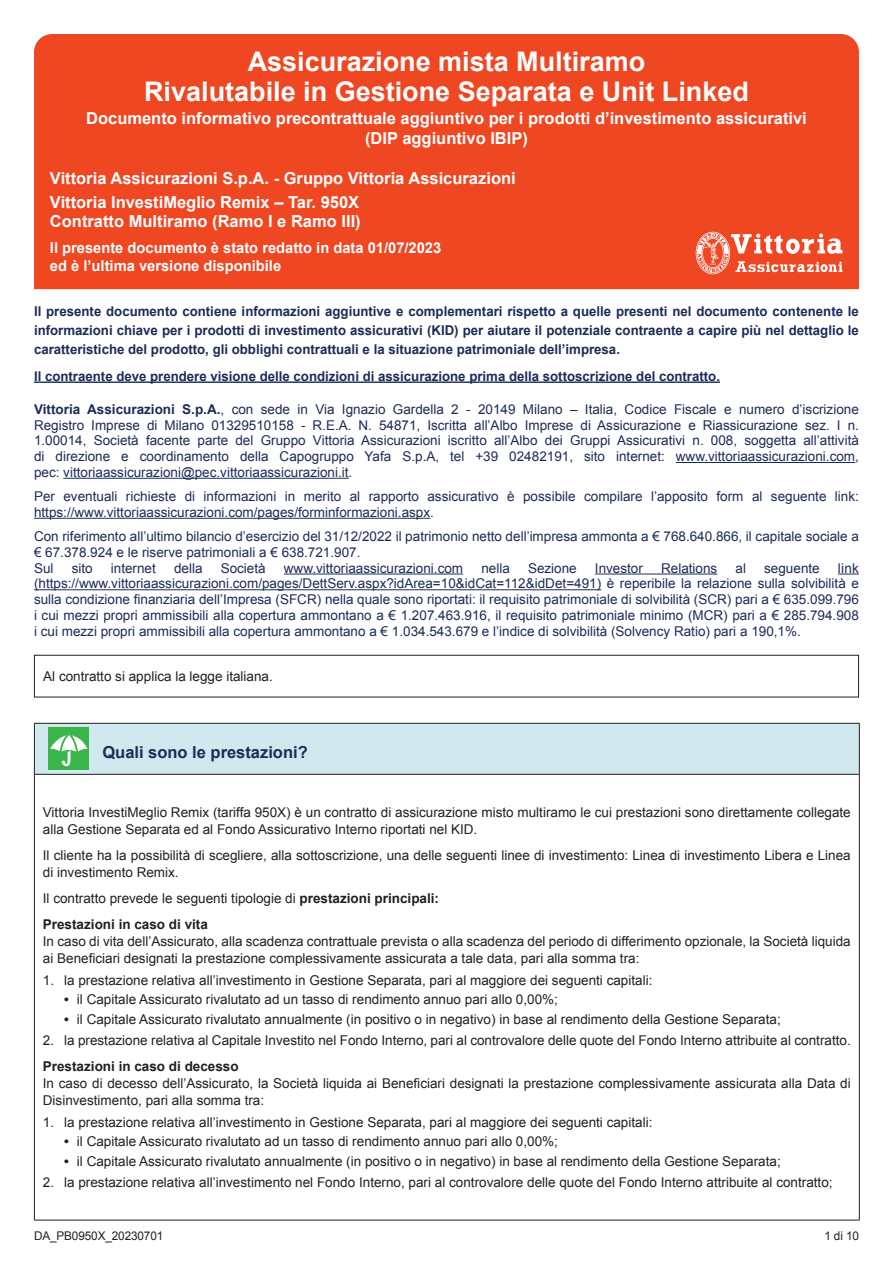
<style>
.page{position:relative;width:893px;height:1263px;background:#fff}
.page>*{position:absolute;margin:0;border:0;box-sizing:border-box;transform-origin:0 0}
.t1{font:700 27px/30px "Arial";color:#fff;text-align:center}
.t2{font:700 16.5px/19.5px "Arial";color:#fff;text-align:center}
.t3{font:700 16.5px "Arial";color:#1c2c59}
.t4{font:700 15px/18px "Arial";color:#fff}
.t5{font:13.5px/17.2px "Arial";color:#231f20}
.t6{font:13.5px/15.8px "Arial";color:#1c2c59;text-align:justify}
.t7{font:700 13.5px/18.8px "Arial";color:#1c2c59;text-align:justify}
.t8{font:700 13.5px/25.8px "Arial";color:#231f20}
.t9{font:12px "Arial";letter-spacing:-.01em;color:#231f20}
.s1{font-weight:700}
.s2{font-weight:400}
</style>
<div class="page">
<div style="left:34px;top:723px;width:825px;height:51px;background:#d0e8ee"></div>
<hr style="left:34px;top:723px;width:826px;height:1px;background:#231f20">
<hr style="left:34px;top:724px;width:1px;height:50px;background:#231f20">
<hr style="left:859px;top:724px;width:1px;height:50px;background:#231f20">
<hr style="left:34px;top:774px;width:826px;height:1px;background:#231f20">
<hr style="left:34px;top:775px;width:1px;height:445px;background:#231f20">
<hr style="left:859px;top:775px;width:1px;height:445px;background:#231f20">
<hr style="left:34px;top:1220px;width:826px;height:1px;background:#231f20">
<div style="left:48px;top:727px;width:41px;height:43px;background:#3ab54a"></div>
<svg style="left:50px;top:731px;width:38px;height:35px"></svg>
<div style="left:34px;top:655px;width:825px;height:42px;border:1px solid #231f20"></div>
<hr style="left:34px;top:381px;width:686px;height:2px;background:#1c2c59">
<div style="left:34px;top:34px;width:825px;height:255px;background:#ef4722"></div>
<svg style="left:696px;top:232px;width:146px;height:42px"></svg>
<hr style="left:676px;top:462px;width:179px;height:1px;background:#1c2c59">
<hr style="left:63px;top:478px;width:286px;height:1px;background:#1c2c59">
<hr style="left:34px;top:518px;width:396px;height:1px;background:#1c2c59">
<hr style="left:284px;top:573px;width:179px;height:1px;background:#1c2c59">
<hr style="left:595px;top:573px;width:122px;height:1px;background:#1c2c59">
<svg style="left:838px;top:573px;width:21px;height:1px"></svg>
<hr style="left:34px;top:589px;width:567px;height:1px;background:#1c2c59">
<h1 class="t1" style="left:144px;top:47px;width:606px">Assicurazione mista Multiramo<br>Rivalutabile in Gestione Separata e Unit Linked</h1>
<p class="t2" style="left:86px;top:109px;width:722px">Documento informativo precontrattuale aggiuntivo per i prodotti d’investimento assicurativi (DIP aggiuntivo IBIP)</p>
<p class="t2" style="left:50px;top:167px;width:467px;line-height:23.4px;text-align:left">Vittoria Assicurazioni S.p.A. - Gruppo Vittoria Assicurazioni<br>Vittoria InvestiMeglio Remix – Tar. 950X</p>
<p class="t2" style="left:50px;top:212px;width:312px">Contratto Multiramo (Ramo I e Ramo III)</p>
<p class="t4" style="left:50px;top:239px;width:393px">Il presente documento è stato redatto in data 01/07/2023 ed è l’ultima versione disponibile</p>
<p class="t7" style="left:34px;top:302px;width:826px">Il presente documento contiene informazioni aggiuntive e complementari rispetto a quelle presenti nel documento contenente le informazioni chiave per i prodotti di investimento assicurativi (KID) per aiutare il potenziale contraente a capire più nel dettaglio le caratteristiche del prodotto, gli obblighi contrattuali e la situazione patrimoniale dell’impresa.</p>
<p class="t7" style="left:34px;top:367px;width:687px">Il contraente deve prendere visione delle condizioni di assicurazione prima della sottoscrizione del contratto.</p>
<p class="t6" style="left:34px;top:401px;width:826px"><span class="s1">Vittoria Assicurazioni S.p.A.</span>, con sede in Via Ignazio Gardella 2 - 20149 Milano – Italia, Codice Fiscale e numero d’iscrizione Registro Imprese di Milano 01329510158 - R.E.A. N. 54871, Iscritta all’Albo Imprese di Assicurazione e Riassicurazione sez. I n.<br>1.00014, Società facente parte del Gruppo Vittoria Assicurazioni iscritto all’Albo dei Gruppi Assicurativi n. 008, soggetta all’attività di direzione e coordinamento della Capogruppo Yafa S.p.A, tel +39 02482191, sito internet: www.vittoriaassicurazioni.com, pec: vittoriaassicurazioni@pec.vittoriaassicurazioni.it.</p>
<p class="t6" style="left:34px;top:489px;width:826px">Per eventuali richieste di informazioni in merito al rapporto assicurativo è possibile compilare l’apposito form al seguente link: https://www.vittoriaassicurazioni.com/pages/forminformazioni.aspx.</p>
<p class="t6" style="left:34px;top:529px;width:826px;text-align:left">Con riferimento all’ultimo bilancio d’esercizio del 31/12/2022 il patrimonio netto dell’impresa ammonta a € 768.640.866, il capitale sociale a € 67.378.924 e le riserve patrimoniali a € 638.721.907.<br>Sul</p>
<p class="t6" style="left:72px;top:560px;width:23px">sito</p>
<p class="t6" style="left:111px;top:560px;width:47px">internet</p>
<p class="t6" style="left:174px;top:560px;width:30px">della</p>
<p class="t6" style="left:221px;top:560px;width:47px">Società</p>
<p class="t6" style="left:284px;top:560px;width:181px">www.vittoriaassicurazioni.com</p>
<p class="t6" style="left:481px;top:560px;width:30px">nella</p>
<p class="t6" style="left:528px;top:560px;width:50px">Sezione</p>
<p class="t6" style="left:595px;top:560px;width:50px">Investor</p>
<p class="t6" style="left:661px;top:560px;width:58px">Relations</p>
<p class="t6" style="left:736px;top:560px;width:12px">al</p>
<p class="t6" style="left:764px;top:560px;width:57px">seguente</p>
<p class="t6" style="left:34px;top:560px;width:826px;text-indent:804px">link (https://www.vittoriaassicurazioni.com/pages/DettServ.aspx?idArea=10&amp;idCat=112&amp;idDet=491) è reperibile la relazione sulla solvibilità e sulla condizione finanziaria dell’Impresa (SFCR) nella quale sono riportati: il requisito patrimoniale di solvibilità (SCR) pari a € 635.099.796 i cui mezzi propri ammissibili alla copertura ammontano a € 1.207.463.916, il requisito patrimoniale minimo (MCR) pari a € 285.794.908 i cui mezzi propri ammissibili alla copertura ammontano a € 1.034.543.679 e l’indice di solvibilità (Solvency Ratio) pari a 190,1%.</p>
<p class="t5" style="left:43px;top:668px;width:231px">Al contratto si applica la legge italiana.</p>
<p class="t3" style="left:102px;top:741px;width:207px">Quali sono le prestazioni?</p>
<p class="t5" style="left:43px;top:804px;width:809px">Vittoria InvestiMeglio Remix (tariffa 950X) è un contratto di assicurazione misto multiramo le cui prestazioni sono direttamente collegate alla Gestione Separata ed al Fondo Assicurativo Interno riportati nel KID.</p>
<p class="t5" style="left:43px;top:847px;width:809px">Il cliente ha la possibilità di scegliere, alla sottoscrizione, una delle seguenti linee di investimento: Linea di investimento Libera e Linea di investimento Remix.</p>
<p class="t8" style="left:43px;top:886px;width:398px"><span class="s2">Il contratto prevede le seguenti tipologie di</span> prestazioni principali:<br>Prestazioni in caso di vita</p>
<p class="t5" style="left:43px;top:933px;width:809px">In caso di vita dell’Assicurato, alla scadenza contrattuale prevista o alla scadenza del periodo di differimento opzionale, la Società liquida ai Beneficiari designati la prestazione complessivamente assicurata a tale data, pari alla somma tra:</p>
<p class="t5" style="left:43px;top:972px;width:611px">1. la prestazione relativa all’investimento in Gestione Separata, pari al maggiore dei seguenti capitali:</p>
<p class="t5" style="left:64px;top:991px;width:495px"><span class="s1">•</span> il Capitale Assicurato rivalutato ad un tasso di rendimento annuo pari allo 0,00%;</p>
<p class="t5" style="left:64px;top:1010px;width:718px"><span class="s1">•</span> il Capitale Assicurato rivalutato annualmente (in positivo o in negativo) in base al rendimento della Gestione Separata;</p>
<p class="t5" style="left:43px;top:1032px;width:809px">2. la prestazione relativa al Capitale Investito nel Fondo Interno, pari al controvalore delle quote del Fondo Interno attribuite al contratto.</p>
<p class="t8" style="left:43px;top:1054px;width:197px">Prestazioni in caso di decesso</p>
<p class="t5" style="left:43px;top:1075px;width:809px">In caso di decesso dell’Assicurato, la Società liquida ai Beneficiari designati la prestazione complessivamente assicurata alla Data di<br>Disinvestimento, pari alla somma tra:</p>
<p class="t5" style="left:43px;top:1114px;width:611px">1. la prestazione relativa all’investimento in Gestione Separata, pari al maggiore dei seguenti capitali:</p>
<p class="t5" style="left:64px;top:1133px;width:495px"><span class="s1">•</span> il Capitale Assicurato rivalutato ad un tasso di rendimento annuo pari allo 0,00%;</p>
<p class="t5" style="left:64px;top:1152px;width:718px"><span class="s1">•</span> il Capitale Assicurato rivalutato annualmente (in positivo o in negativo) in base al rendimento della Gestione Separata;</p>
<p class="t5" style="left:43px;top:1174px;width:791px">2. la prestazione relativa all’investimento nel Fondo Interno, pari al controvalore delle quote del Fondo Interno attribuite al contratto;</p>
<p class="t9" style="left:34px;top:1228px;width:131px">DA_PB0950X_20230701</p>
<p class="t9" style="left:824px;top:1228px;width:36px">1 di 10</p>
</div>
